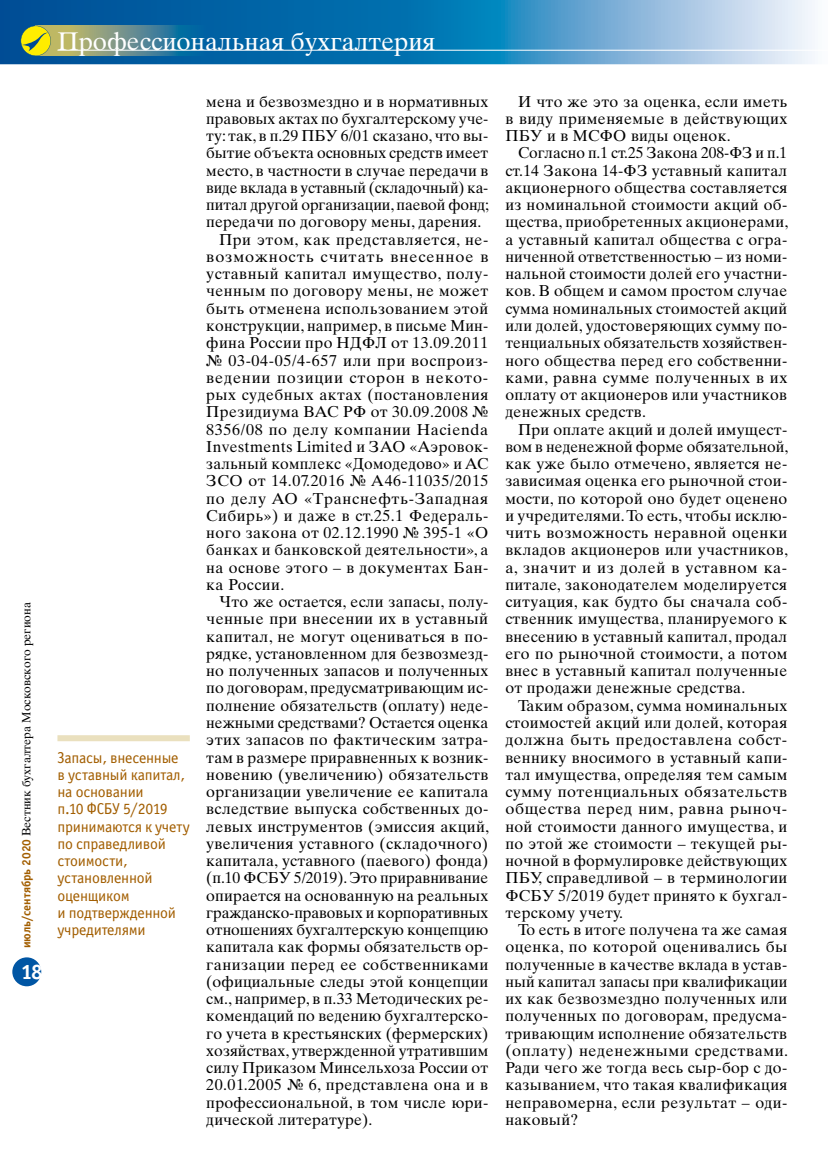
<style>
.page{position:relative;width:830px;height:1170px;background:#fff}
.page>*{position:absolute;margin:0;border:0;box-sizing:border-box;transform-origin:0 0}
.t1{font:25.5px "Times Ten Cyr Upright";color:#fff}
.t2{font:21px "Officina Sans Bold ITC";color:#fff}
.t3{font:15.75px/17.2px "Times Ten Cyr Upright";letter-spacing:.015em;color:#000;text-align:justify}
.t4{font:15.75px/17.2px "Officina Sans Book ITC";letter-spacing:-.015em;color:#a25e00}
.t5{font:15.75px "Times Ten Cyr Upright";letter-spacing:.035em;color:#000}
.t6{font:15.75px "Times Ten Cyr Upright";letter-spacing:-.005em;color:#000}
.t7{font:15.75px "Times Ten Cyr Upright";letter-spacing:.04em;color:#000}
.t8{font:15.75px "Times Ten Cyr Upright";letter-spacing:-.01em;color:#000}
.t9{font:15.75px "Times Ten Cyr Upright";letter-spacing:.055em;color:#000}
.t10{font:15.75px "Times Ten Cyr Upright";letter-spacing:.05em;color:#000}
.t11{font:15.75px "Times Ten Cyr Upright";letter-spacing:.045em;color:#000}
.t12{font:12px "Times Ten Cyr Upright";color:#000}
.s1{font-family:"Officina Sans Bold ITC";color:#a25e00}
</style>
<div class="page">
<svg style="left:0;top:0;width:815px;height:64px;background:#408dbf"></svg>
<img style="left:51px;top:26px;width:154px;height:30px">
<svg style="left:21px;top:26px;width:30px;height:30px"></svg>
<div style="left:12px;top:957px;width:29px;height:29px;background:#0056a4;border-radius:50%"></div>
<hr style="left:57px;top:50px;width:772px;height:1px;background:#fff">
<div style="left:57px;top:735px;width:133px;height:6px;background:#eae0be"></div>
<p class="t12" style="left:19px;top:948px;width:347px;rotate:-90deg"><span class="s1">июль/сентябрь 2020</span> Вестник бухгалтера Московского региона</p>
<h2 class="t2" style="left:21px;top:957px;width:23px">18</h2>
<h1 class="t1" style="left:57px;top:26px;width:379px">Профессиональная бухгалтерия</h1>
<p class="t3" style="left:206px;top:93px;width:283px">мена и безвозмездно и в нормативных</p>
<p class="t3" style="left:206px;top:110px;width:283px">правовых актах по бухгалтерскому уче-</p>
<p class="t3" style="left:206px;top:127px;width:283px">ту: так, в п.29 ПБУ 6/01 сказано, что вы-</p>
<p class="t3" style="left:206px;top:144px;width:283px">бытие объекта основных средств имеет</p>
<p class="t3" style="left:206px;top:162px;width:283px">место, в частности в случае передачи в</p>
<p class="t8" style="left:206px;top:178px;width:283px">виде вклада в уставный (складочный) ка-</p>
<p class="t6" style="left:206px;top:196px;width:284px">питал другой организации, паевой фонд;</p>
<p class="t3" style="left:206px;top:213px;width:276px">передачи по договору мены, дарения.</p>
<p class="t5" style="left:219px;top:230px;width:270px">При этом, как представляется, не-</p>
<p class="t9" style="left:206px;top:247px;width:283px">возможность считать внесенное в</p>
<p class="t5" style="left:206px;top:265px;width:283px">уставный капитал имущество, полу-</p>
<p class="t3" style="left:206px;top:282px;width:283px">ченным по договору мены, не может</p>
<p class="t3" style="left:206px;top:300px;width:283px">быть отменена использованием этой</p>
<p class="t3" style="left:206px;top:317px;width:283px">конструкции, например, в письме Мин-</p>
<p class="t3" style="left:206px;top:334px;width:283px">фина России про НДФЛ от 13.09.2011</p>
<p class="t7" style="left:206px;top:351px;width:283px">№ 03-04-05/4-657 или при воспроиз-</p>
<p class="t10" style="left:206px;top:368px;width:283px">ведении позиции сторон в некото-</p>
<p class="t3" style="left:206px;top:386px;width:283px">рых судебных актах (постановления</p>
<p class="t3" style="left:206px;top:403px;width:283px">Президиума ВАС РФ от 30.09.2008 №</p>
<p class="t7" style="left:206px;top:420px;width:283px">8356/08 по делу компании Hacienda</p>
<p class="t3" style="left:206px;top:438px;width:283px">Investments Limited и ЗАО «Аэровок-</p>
<p class="t3" style="left:206px;top:455px;width:283px">зальный комплекс «Домодедово» и АС</p>
<p class="t5" style="left:206px;top:472px;width:283px">ЗСО от 14.07.2016 № А46-11035/2015</p>
<p class="t11" style="left:206px;top:489px;width:283px">по делу АО «Транснефть-Западная</p>
<p class="t3" style="left:206px;top:507px;width:283px">Сибирь») и даже в ст.25.1 Федераль-</p>
<p class="t3" style="left:206px;top:524px;width:283px">ного закона от 02.12.1990 № 395-1 «О</p>
<p class="t3" style="left:206px;top:541px;width:283px">банках и банковской деятельности», а</p>
<p class="t3" style="left:206px;top:558px;width:283px">на основе этого – в документах Бан-</p>
<p class="t3" style="left:206px;top:576px;width:79px">ка России.</p>
<p class="t3" style="left:219px;top:593px;width:270px">Что же остается, если запасы, полу-</p>
<p class="t3" style="left:206px;top:610px;width:283px">ченные при внесении их в уставный</p>
<p class="t3" style="left:206px;top:627px;width:283px">капитал, не могут оцениваться в по-</p>
<p class="t3" style="left:206px;top:645px;width:283px">рядке, установленном для безвозмезд-</p>
<p class="t3" style="left:206px;top:662px;width:283px">но полученных запасов и полученных</p>
<p class="t3" style="left:206px;top:679px;width:283px">по договорам, предусматривающим ис-</p>
<p class="t3" style="left:206px;top:696px;width:283px">полнение обязательств (оплату) неде-</p>
<p class="t3" style="left:206px;top:714px;width:283px">нежными средствами? Остается оценка</p>
<p class="t3" style="left:206px;top:731px;width:283px">этих запасов по фактическим затра-</p>
<p class="t3" style="left:206px;top:748px;width:283px">там в размере приравненных к возник-</p>
<p class="t3" style="left:206px;top:765px;width:283px">новению (увеличению) обязательств</p>
<p class="t3" style="left:206px;top:783px;width:283px">организации увеличение ее капитала</p>
<p class="t3" style="left:206px;top:800px;width:283px">вследствие выпуска собственных до-</p>
<p class="t3" style="left:206px;top:817px;width:284px">левых инструментов (эмиссия акций,</p>
<p class="t3" style="left:206px;top:834px;width:283px">увеличения уставного (складочного)</p>
<p class="t3" style="left:206px;top:852px;width:283px">капитала, уставного (паевого) фонда)</p>
<p class="t3" style="left:206px;top:869px;width:283px">(п.10 ФСБУ 5/2019). Это приравнивание</p>
<p class="t3" style="left:206px;top:886px;width:283px">опирается на основанную на реальных</p>
<p class="t6" style="left:206px;top:903px;width:283px">гражданско-правовых и корпоративных</p>
<p class="t3" style="left:206px;top:921px;width:283px">отношениях бухгалтерскую концепцию</p>
<p class="t3" style="left:206px;top:938px;width:283px">капитала как формы обязательств ор-</p>
<p class="t3" style="left:206px;top:955px;width:283px">ганизации перед ее собственниками</p>
<p class="t3" style="left:206px;top:972px;width:283px">(официальные следы этой концепции</p>
<p class="t3" style="left:206px;top:990px;width:283px">см., например, в п.33 Методических ре-</p>
<p class="t3" style="left:206px;top:1007px;width:283px">комендаций по ведению бухгалтерско-</p>
<p class="t3" style="left:206px;top:1024px;width:283px">го учета в крестьянских (фермерских)</p>
<p class="t3" style="left:206px;top:1041px;width:283px">хозяйствах, утвержденной утратившим</p>
<p class="t3" style="left:206px;top:1059px;width:283px">силу Приказом Минсельхоза России от</p>
<p class="t3" style="left:206px;top:1076px;width:283px">20.01.2005 № 6, представлена она и в</p>
<p class="t3" style="left:206px;top:1093px;width:283px">профессиональной, в том числе юри-</p>
<p class="t3" style="left:206px;top:1110px;width:167px">дической литературе).</p>
<p class="t4" style="left:57px;top:748px;width:134px">Запасы, внесенные в уставный капитал, на основании<br>п.10 ФСБУ 5/2019 принимаются к учету по справедливой стоимости, установленной оценщиком<br>и подтвержденной учредителями</p>
<p class="t3" style="left:505px;top:93px;width:283px;text-indent:13px">И что же это за оценка, если иметь в виду применяемые в действующих ПБУ и в МСФО виды оценок.</p>
<p class="t3" style="left:505px;top:144px;width:284px;text-indent:13px">Согласно п.1 ст.25 Закона 208-ФЗ и п.1 ст.14 Закона 14-ФЗ уставный капитал акционерного общества составляется из номинальной стоимости акций об&shy;щества, приобретенных акционерами, а уставный капитал общества с огра&shy;ниченной ответственностью – из номи&shy;нальной стоимости долей его участни&shy;ков. В общем и самом простом случае сумма номинальных стоимостей акций или долей, удостоверяющих сумму по&shy;тенциальных обязательств хозяйствен&shy;ного общества перед его собственни&shy;ками, равна сумме полученных в их оплату от акционеров или участников денежных средств.</p>
<p class="t3" style="left:505px;top:420px;width:284px;text-indent:13px">При оплате акций и долей имущест&shy;вом в неденежной форме обязательной, как уже было отмечено, является не&shy;зависимая оценка его рыночной стои&shy;мости, по которой оно будет оценено и учредителями. То есть, чтобы исклю&shy;чить возможность неравной оценки вкладов акционеров или участников, а, значит и из долей в уставном ка&shy;питале, законодателем моделируется ситуация, как будто бы сначала соб&shy;ственник имущества, планируемого к внесению в уставный капитал, продал его по рыночной стоимости, а потом внес в уставный капитал полученные от продажи денежные средства.</p>
<p class="t3" style="left:505px;top:696px;width:283px;text-indent:13px">Таким образом, сумма номинальных стоимостей акций или долей, которая должна быть предоставлена собст&shy;веннику вносимого в уставный капи&shy;тал имущества, определяя тем самым сумму потенциальных обязательств общества перед ним, равна рыноч&shy;ной стоимости данного имущества, и по этой же стоимости – текущей ры&shy;ночной в формулировке действующих ПБУ, справедливой – в терминологии ФСБУ 5/2019 будет принято к бухгал&shy;терскому учету.</p>
<p class="t3" style="left:505px;top:921px;width:284px;text-indent:13px">То есть в итоге получена та же самая оценка, по которой оценивались бы полученные в качестве вклада в устав&shy;ный капитал запасы при квалификации их как безвозмездно полученных или полученных по договорам, предусма&shy;тривающим исполнение обязательств (оплату) неденежными средствами.<br>Ради чего же тогда весь сыр-бор с до&shy;казыванием, что такая квалификация неправомерна, если результат – оди&shy;наковый?</p>
</div>
